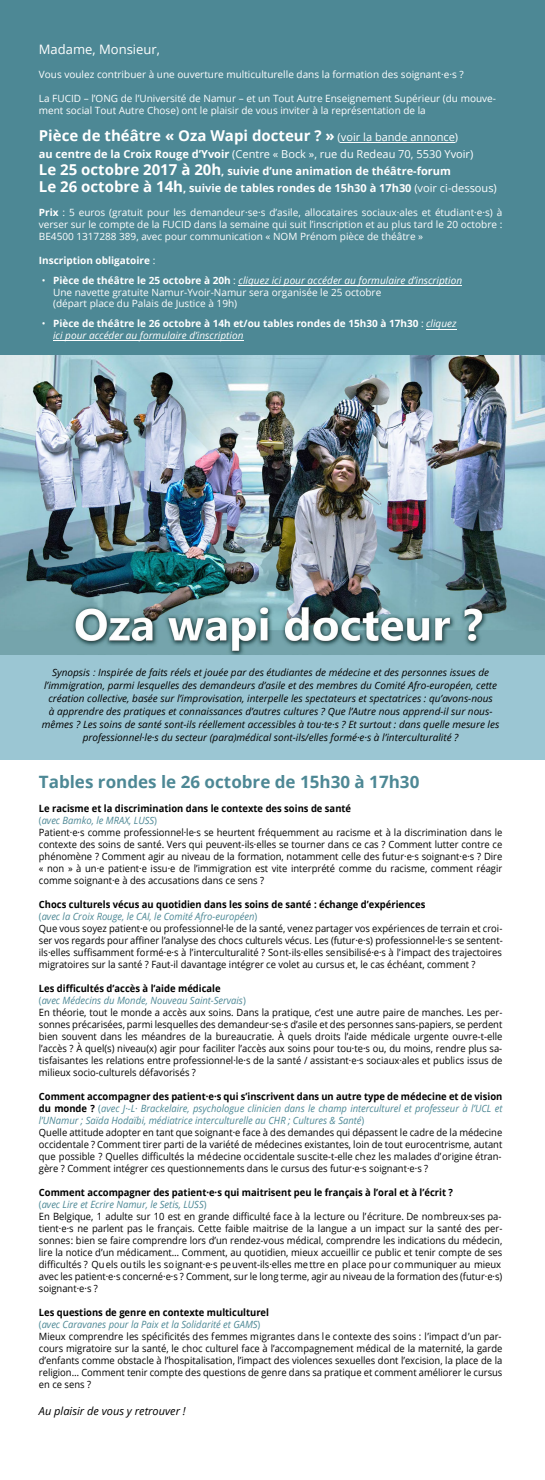
<style>
.page{position:relative;width:545px;height:1480px;background:#fff}
.page>*{position:absolute;margin:0;border:0;box-sizing:border-box;transform-origin:0 0}
.t1{font:700 17px "Open Sans";color:#4d8895}
.t2{font:700 15px "Open Sans";color:#fff}
.t3{font:13px "Open Sans";color:#fff}
.t4{font:700 11px/17px "Open Sans";color:#fff}
.t5{font:italic 11px "Open Sans";color:#000}
.t6{font:10px/12px "Open Sans";color:#000;scale:.94 1}
.t7{font:10px/12px "Open Sans";color:#fff}
.t8{font:italic 10px/13px "Open Sans";color:#000;text-align:center}
.t9{font:700 10px/11.7px "Open Sans";color:#fff}
.s1{font-weight:400;font-size:11px}
.s2{font-weight:400}
.s3{font-size:15px}
.s4{font-weight:700}
.s5{font-style:italic}
.s6{font-weight:400;font-style:italic}
.s7{font-family:"Arial"}
.s8{color:#4d8895}
.s9{font-style:italic;color:#4d8895}
</style>
<div class="page">
<div style="left:0;top:361px;width:544px;height:399px;background:#9bc6d3"></div>
<div style="left:0;top:0;width:544px;height:367px;background:#4d8895"></div>
<img style="left:0;top:355px;width:544px;height:299px">
<hr style="left:340px;top:142px;width:114px;height:1px;background:#fff">
<hr style="left:53px;top:341px;width:190px;height:1px;background:#fff">
<hr style="left:425px;top:329px;width:31px;height:1px;background:#fff">
<hr style="left:238px;top:285px;width:224px;height:1px;background:#fff">
<h3 class="t3" style="left:39px;top:40px;width:122px">Madame, Monsieur,</h3>
<p class="t7" style="left:39px;top:68px;width:426px">Vous voulez contribuer à une ouverture multiculturelle dans la formation des soignant·e·s ?</p>
<p class="t7" style="left:39px;top:92px;width:458px">La FUCID – l’ONG de l’Université de Namur – et un Tout Autre Enseignement Supérieur (du mouve&shy;ment social Tout Autre Chose) ont le plaisir de vous inviter à la représentation de la</p>
<h2 class="t2" style="left:39px;top:125px;width:420px">Pièce de théâtre « Oza Wapi docteur ? » <span class="s1">(voir la bande annonce)</span></h2>
<p class="t4" style="left:39px;top:145px;width:459px">au centre de la Croix Rouge d’Yvoir <span class="s2">(Centre « Bock », rue du Redeau 70, 5530 Yvoir)<br></span><span class="s3">Le 25 octobre 2017 à 20h</span>, suivie d’une animation de théâtre-forum<br><span class="s3">Le 26 octobre à 14h</span>, suivie de tables rondes de 15h30 à 17h30 <span class="s2">(voir ci-dessous)</span></p>
<p class="t7" style="left:39px;top:206px;width:464px;text-align:justify"><span class="s4">Prix</span> : 5 euros (gratuit pour les demandeur·se·s d’asile, allocataires sociaux·ales et étudiant·e·s) à verser sur le compte de la FUCID dans la semaine qui suit l’inscription et au plus tard le 20 octobre :<br>BE4500 1317288 389, avec pour communication « NOM Prénom pièce de théâtre »</p>
<p class="t9" style="left:39px;top:254px;width:118px">Inscription obligatoire <span class="s2">:</span></p>
<p class="t7" style="left:53px;top:274px;width:410px;text-indent:-11px">• <span class="s4">Pièce de théâtre le 25 octobre à 20h</span> : <span class="s5">cliquez ici pour accéder au formulaire d’inscription<br></span>Une navette gratuite Namur-Yvoir-Namur sera organisée le 25 octobre<br>(départ place du Palais de Justice à 19h)</p>
<p class="t9" style="left:53px;top:318px;width:404px;text-indent:-11px"><span class="s2">•</span> Pièce de théâtre le 26 octobre à 14h et/ou tables rondes de 15h30 à 17h30 <span class="s2">:</span> <span class="s6">cliquez ici pour accéder au formulaire d’inscription</span></p>
<p class="t8" style="left:44px;top:665px;width:454px">Synopsis <span class="s7">:</span> Inspirée de faits réels et jouée par des étudiantes de médecine et des personnes issues de l’immigration, parmi lesquelles des demandeurs d’asile et des membres du Comité Afro-européen, cette création collective, basée sur l’improvisation, interpelle les spectateurs et spectatrices : qu’avons-nous</p>
<p class="t8" style="left:42px;top:704px;width:458px">à apprendre des pratiques et connaissances d’autres cultures ? Que l’Autre nous apprend-il sur nous&shy;mêmes ? Les soins de santé sont-ils réellement accessibles à tou·te·s ? Et surtout : dans quelle mesure les professionnel·le·s du secteur (para)médical sont-ils/elles formé·e·s à l’interculturalité ?</p>
<h1 class="t1" style="left:39px;top:770px;width:381px">Tables rondes le 26 octobre de 15h30 à 17h30</h1>
<p class="t6" style="left:39px;top:802px;width:494px"><span class="s4">Le racisme et la discrimination dans le contexte des soins de santé<br></span><span class="s8">(</span><span class="s9">avec Bamko, le MRAX, LUSS</span><span class="s8">)<br></span>Patient·e·s comme professionnel·le·s se heurtent fréquemment au racisme et à la discrimination dans le contexte des soins de santé. Vers qui peuvent-ils·elles se tourner dans ce cas ? Comment lutter contre ce phénomène ? Comment agir au niveau de la formation, notamment celle des futur·e·s soignant·e·s ? Dire « non » à un·e patient·e issu·e de l’immigration est vite interprété comme du racisme, comment réagir comme soignant·e à des accusations dans ce sens ?</p>
<p class="t6" style="left:39px;top:898px;width:494px"><span class="s4">Chocs culturels vécus au quotidien dans les soins de santé : échange d’expériences<br></span><span class="s8">(</span><span class="s9">avec la Croix Rouge, le CAI, le Comité Afro-européen</span><span class="s8">)<br></span>Que vous soyez patient·e ou professionnel·le de la santé, venez partager vos expériences de terrain et croi&shy;ser vos regards pour affiner l’analyse des chocs culturels vécus. Les (futur·e·s) professionnel·le·s se sentent&shy;ils·elles suffisamment formé·e·s à l’interculturalité ? Sont-ils·elles sensibilisé·e·s à l’impact des trajectoires migratoires sur la santé ? Faut-il davantage intégrer ce volet au cursus et, le cas échéant, comment ?</p>
<p class="t6" style="left:39px;top:982px;width:494px"><span class="s4">Les difficultés d’accès à l’aide médicale<br></span><span class="s8">(</span><span class="s9">avec Médecins du Monde, Nouveau Saint-Servais</span><span class="s8">)<br></span>En théorie, tout le monde a accès aux soins. Dans la pratique, c’est une autre paire de manches. Les per&shy;sonnes précarisées, parmi lesquelles des demandeur·se·s d’asile et des personnes sans-papiers, se perdent bien souvent dans les méandres de la bureaucratie. À quels droits l’aide médicale urgente ouvre-t-elle l’accès ? À quel(s) niveau(x) agir pour faciliter l’accès aux soins pour tou·te·s ou, du moins, rendre plus sa&shy;tisfaisantes les relations entre professionnel·le·s de la santé / assistant·e·s sociaux·ales et publics issus de milieux socio-culturels défavorisés ?</p>
<p class="t6" style="left:39px;top:1090px;width:494px"><span class="s4">Comment accompagner des patient·e·s qui s’inscrivent dans un autre type de médecine et de vision du monde ?</span> <span class="s8">(</span><span class="s9">avec J·-L· Brackelaire, psychologue clinicien dans le champ interculturel et professeur à l’UCL et l’UNamur ; Saïda Hodaïbi, médiatrice interculturelle au CHR ; Cultures &amp; Santé</span><span class="s8">)<br></span>Quelle attitude adopter en tant que soignant·e face à des demandes qui dépassent le cadre de la médecine occidentale ? Comment tirer parti de la variété de médecines existantes, loin de tout eurocentrisme, autant que possible ? Quelles difficultés la médecine occidentale suscite-t-elle chez les malades d’origine étran&shy;gère ? Comment intégrer ces questionnements dans le cursus des futur·e·s soignant·e·s ?</p>
<p class="t6" style="left:39px;top:1186px;width:494px"><span class="s4">Comment accompagner des patient·e·s qui maitrisent peu le français à l’oral et à l’écrit ?<br></span><span class="s8">(</span><span class="s9">avec Lire et Ecrire Namur, le Setis, LUSS</span><span class="s8">)<br></span>En Belgique, 1 adulte sur 10 est en grande difficulté face à la lecture ou l’écriture. De nombreux·ses pa&shy;tient·e·s ne parlent pas le français. Cette faible maitrise de la langue a un impact sur la santé des per&shy;sonnes: bien se faire comprendre lors d’un rendez-vous médical, comprendre les indications du médecin, lire la notice d’un médicament… Comment, au quotidien, mieux accueillir ce public et tenir compte de ses difficultés ? Quels outils les soignant·e·s peuvent-ils·elles mettre en place pour communiquer au mieux avec les patient·e·s concerné·e·s ? Comment, sur le long terme, agir au niveau de la formation des (futur·e·s) soignant·e·s ?</p>
<p class="t6" style="left:39px;top:1306px;width:494px"><span class="s4">Les questions de genre en contexte multiculturel<br></span><span class="s8">(</span><span class="s9">avec Caravanes pour la Paix et la Solidarité et GAMS</span><span class="s8">)<br></span>Mieux comprendre les spécificités des femmes migrantes dans le contexte des soins : l’impact d’un par&shy;cours migratoire sur la santé, le choc culturel face à l’accompagnement médical de la maternité, la garde d’enfants comme obstacle à l’hospitalisation, l’impact des violences sexuelles dont l’excision, la place de la religion… Comment tenir compte des questions de genre dans sa pratique et comment améliorer le cursus en ce sens ?</p>
<p class="t5" style="left:39px;top:1403px;width:148px">Au plaisir de vous y retrouver !</p>
</div>
